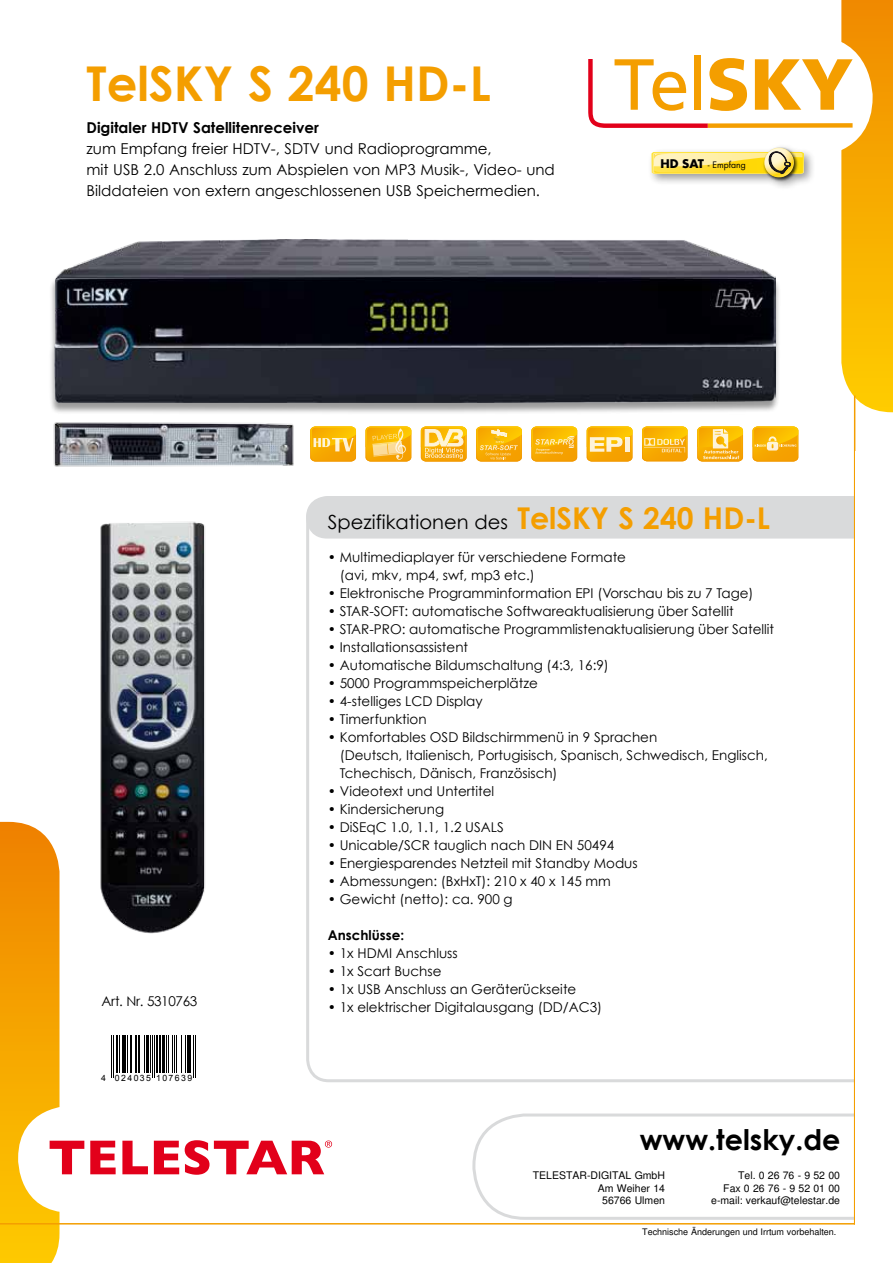
<style>
.page{position:relative;width:893px;height:1263px;background:#fff}
.page>*{position:absolute;margin:0;border:0;box-sizing:border-box;transform-origin:0 0}
.t1{font:700 48px "Century Gothic";color:#f49e00}
.t2{font:700 28.5px "Century Gothic";color:#000}
.t3{font:19.5px "Century Gothic";color:#000}
.t4{font:15px/21px "Century Gothic";color:#000}
.t5{font:700 15px "Century Gothic";color:#000}
.t6{font:13.5px/18px "Century Gothic";color:#000}
.t7{font:13.5px "Century Gothic";letter-spacing:-.025em;color:#000}
.t8{font:700 13.5px "Century Gothic";color:#000}
.t9{font:10.5px/12.6px "Sans";color:#000;text-align:right}
.t10{font:9px "Sans";color:#000}
.t11{font:8.7px "Futura";color:#000}
.t12{font:8.7px "Arial";letter-spacing:.165em;color:#000}
.s1{font-weight:700;font-size:11.7px}
.s2{font-weight:700;font-size:30px;color:#f49e00}
</style>
<div class="page">
<svg style="left:306px;top:539px;width:548px;height:543px"></svg>
<div style="left:306px;top:496px;width:548px;height:43px;background:#d9dadb"></div>
<div style="left:48px;top:241px;width:733px;height:174px;background:#000;opacity:.4"></div>
<img style="left:54px;top:240px;width:534px;height:163px">
<svg style="left:588px;top:0;width:305px;height:412px"></svg>
<hr style="left:111px;top:1035px;width:1px;height:42px;background:#000">
<hr style="left:113px;top:1035px;width:1px;height:42px;background:#000">
<hr style="left:116px;top:1035px;width:2px;height:38px;background:#000">
<hr style="left:119px;top:1035px;width:1px;height:38px;background:#000">
<hr style="left:122px;top:1035px;width:1px;height:38px;background:#000">
<hr style="left:124px;top:1035px;width:2px;height:38px;background:#000">
<hr style="left:127px;top:1035px;width:1px;height:38px;background:#000">
<hr style="left:131px;top:1035px;width:1px;height:38px;background:#000">
<hr style="left:135px;top:1035px;width:2px;height:38px;background:#000">
<hr style="left:138px;top:1035px;width:1px;height:38px;background:#000">
<hr style="left:140px;top:1035px;width:1px;height:38px;background:#000">
<hr style="left:144px;top:1035px;width:1px;height:38px;background:#000">
<hr style="left:146px;top:1035px;width:2px;height:38px;background:#000">
<hr style="left:150px;top:1035px;width:1px;height:38px;background:#000">
<hr style="left:152px;top:1035px;width:1px;height:42px;background:#000">
<hr style="left:154px;top:1035px;width:1px;height:42px;background:#000">
<hr style="left:156px;top:1035px;width:1px;height:38px;background:#000">
<hr style="left:159px;top:1035px;width:2px;height:38px;background:#000">
<hr style="left:162px;top:1035px;width:3px;height:38px;background:#000">
<hr style="left:166px;top:1035px;width:1px;height:38px;background:#000">
<hr style="left:168px;top:1035px;width:1px;height:38px;background:#000">
<hr style="left:172px;top:1035px;width:1px;height:38px;background:#000">
<hr style="left:174px;top:1035px;width:1px;height:38px;background:#000">
<hr style="left:176px;top:1035px;width:1px;height:38px;background:#000">
<hr style="left:181px;top:1035px;width:1px;height:38px;background:#000">
<hr style="left:185px;top:1035px;width:1px;height:38px;background:#000">
<hr style="left:187px;top:1035px;width:3px;height:38px;background:#000">
<hr style="left:191px;top:1035px;width:1px;height:38px;background:#000">
<hr style="left:193px;top:1035px;width:1px;height:42px;background:#000">
<hr style="left:195px;top:1035px;width:1px;height:42px;background:#000">
<img style="left:100px;top:521px;width:105px;height:413px">
<img style="left:48px;top:411px;width:263px;height:56px">
<svg style="left:472px;top:1113px;width:382px;height:107px"></svg>
<hr style="left:0;top:1223px;width:855px;height:1px;background:#f49e00">
<hr style="left:854px;top:395px;width:1px;height:829px;background:#f49e00">
<svg style="left:0;top:822px;width:84px;height:441px"></svg>
<svg style="left:90px;top:1141px;width:26px;height:33px"></svg>
<svg style="left:122px;top:1141px;width:26px;height:33px"></svg>
<svg style="left:154px;top:1141px;width:25px;height:33px"></svg>
<svg style="left:185px;top:1140px;width:147px;height:35px"></svg>
<svg style="left:421px;top:426px;width:46px;height:35px;background:#f9c650"></svg>
<svg style="left:753px;top:426px;width:45px;height:35px;background:#f8b516"></svg>
<svg style="left:697px;top:426px;width:46px;height:35px;background:#f8bc2e"></svg>
<svg style="left:642px;top:426px;width:45px;height:35px;background:#f8b61b"></svg>
<svg style="left:366px;top:426px;width:45px;height:35px;background:#f9be32"></svg>
<svg style="left:476px;top:426px;width:46px;height:35px;background:#f8b71b"></svg>
<svg style="left:531px;top:426px;width:46px;height:35px;background:#f8b517"></svg>
<svg style="left:587px;top:426px;width:45px;height:35px;background:#f8bd30"></svg>
<hr style="left:625px;top:437px;width:4px;height:15px;background:#fdf0d8">
<svg style="left:310px;top:426px;width:46px;height:35px;background:#f8b922"></svg>
<h1 class="t1" style="left:87px;top:54px;width:406px">TelSKY S 240 HD-L</h1>
<p class="t5" style="left:87px;top:118px;width:234px">Digitaler HDTV Satellitenreceiver</p>
<p class="t4" style="left:87px;top:138px;width:470px">zum Empfang freier HDTV-, SDTV und Radioprogramme,<br>mit USB 2.0 Anschluss zum Abspielen von MP3 Musik-, Video- und<br>Bilddateien von extern angeschlossenen USB Speichermedien.</p>
<p class="t11" style="left:660px;top:159px;width:87px"><span class="s1">HD SAT</span> - Empfang</p>
<p class="t7" style="left:102px;top:993px;width:97px">Art. Nr. 5310763</p>
<p class="t12" style="left:101px;top:1072px;width:93px">4 024035 107639</p>
<h3 class="t3" style="left:328px;top:510px;width:444px">Spezifikationen des <span class="s2">TelSKY S 240 HD-L</span></h3>
<p class="t6" style="left:340px;top:548px;width:288px;text-indent:-12px">• Multimediaplayer für verschiedene Formate (avi, mkv, mp4, swf, mp3 etc.)</p>
<p class="t6" style="left:328px;top:584px;width:427px">• Elektronische Programminformation EPI (Vorschau bis zu 7 Tage)</p>
<p class="t6" style="left:328px;top:602px;width:407px">• STAR-SOFT: automatische Softwareaktualisierung über Satellit</p>
<p class="t6" style="left:328px;top:620px;width:448px">• STAR-PRO: automatische Programmlistenaktualisierung über Satellit</p>
<p class="t6" style="left:328px;top:638px;width:142px">• Installationsassistent</p>
<p class="t6" style="left:328px;top:656px;width:282px">• Automatische Bildumschaltung (4:3, 16:9)</p>
<p class="t6" style="left:328px;top:674px;width:212px">• 5000 Programmspeicherplätze</p>
<p class="t6" style="left:328px;top:692px;width:156px">• 4-stelliges LCD Display</p>
<p class="t6" style="left:328px;top:710px;width:100px">• Timerfunktion</p>
<p class="t6" style="left:340px;top:728px;width:430px;text-indent:-12px">• Komfortables OSD Bildschirmmenü in 9 Sprachen<br>(Deutsch, Italienisch, Portugisisch, Spanisch, Schwedisch, Englisch,<br>Tchechisch, Dänisch, Französisch)</p>
<p class="t6" style="left:328px;top:782px;width:168px">• Videotext und Untertitel</p>
<p class="t6" style="left:328px;top:800px;width:118px">• Kindersicherung</p>
<p class="t6" style="left:328px;top:818px;width:177px">• DiSEqC 1.0, 1.1, 1.2 USALS</p>
<p class="t6" style="left:328px;top:836px;width:288px">• Unicable/SCR tauglich nach DIN EN 50494</p>
<p class="t6" style="left:328px;top:854px;width:311px">• Energiesparendes Netzteil mit Standby Modus</p>
<p class="t6" style="left:328px;top:872px;width:284px">• Abmessungen: (BxHxT): 210 x 40 x 145 mm</p>
<p class="t6" style="left:328px;top:890px;width:186px">• Gewicht (netto): ca. 900 g</p>
<p class="t8" style="left:328px;top:926px;width:78px">Anschlüsse:</p>
<p class="t6" style="left:328px;top:944px;width:131px">• 1x HDMI Anschluss</p>
<p class="t6" style="left:328px;top:962px;width:115px">• 1x Scart Buchse</p>
<p class="t6" style="left:328px;top:980px;width:250px">• 1x USB Anschluss an Geräterückseite</p>
<p class="t6" style="left:328px;top:998px;width:276px">• 1x elektrischer Digitalausgang (DD/AC3)</p>
<h2 class="t2" style="left:640px;top:1122px;width:202px">www.telsky.de</h2>
<p class="t9" style="left:533px;top:1169px;width:134px">TELESTAR-DIGITAL GmbH<br>Am Weiher 14<br>56766 Ulmen</p>
<p class="t9" style="left:711px;top:1169px;width:130px">Tel. 0 26 76 - 9 52 00<br>Fax 0 26 76 - 9 52 01 00 e-mail: verkauf@telestar.de</p>
<p class="t10" style="left:642px;top:1227px;width:196px">Technische Änderungen und Irrtum vorbehalten.</p>
</div>
